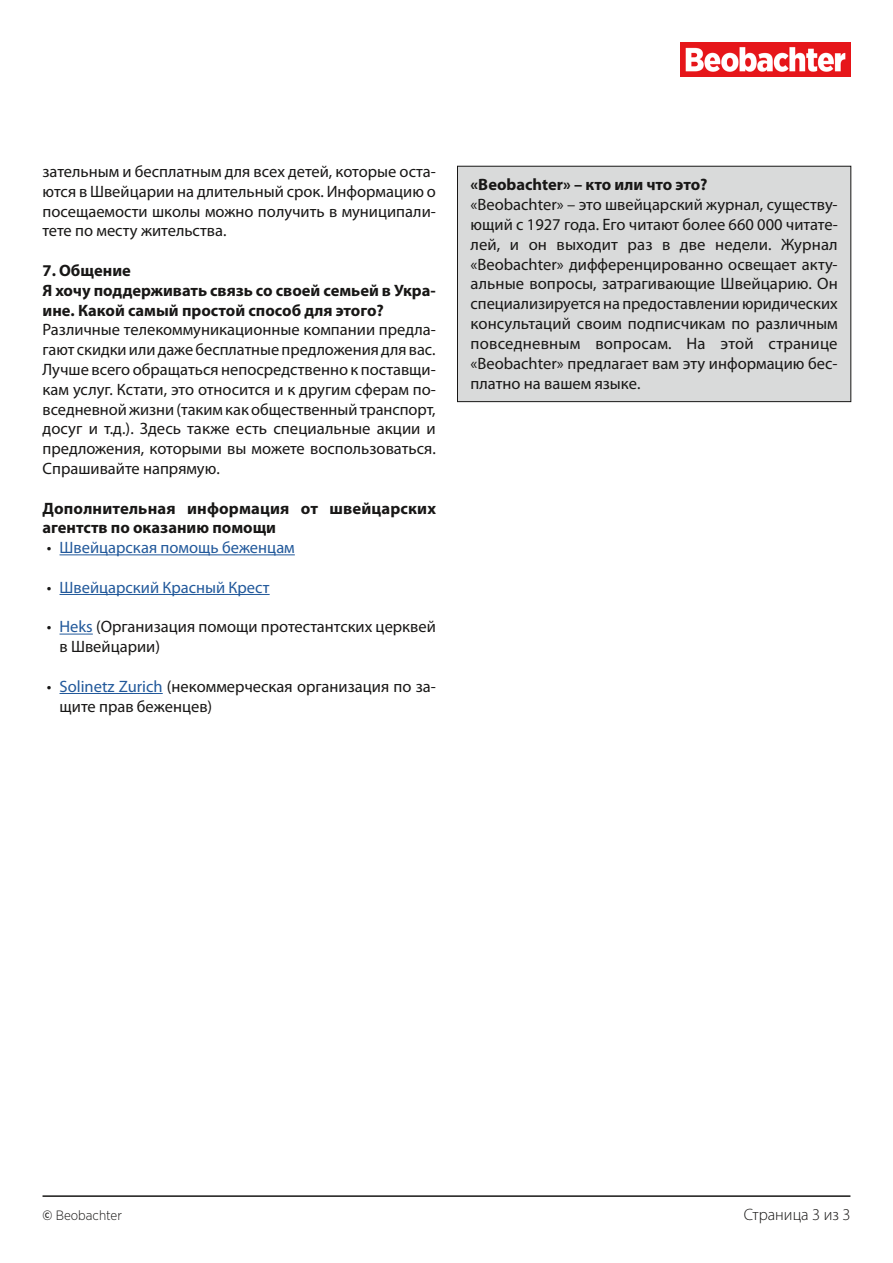
<style>
.page{position:relative;width:893px;height:1263px;background:#fff}
.page>*{position:absolute;margin:0;border:0;box-sizing:border-box;transform-origin:0 0}
.t1{font:16.5px/19.8px "Myriad Pro";color:#181716;text-align:justify}
.t2{font:700 16.5px/19.8px "Myriad Pro";color:#181716}
.t3{font:16.5px "Myriad Pro";color:#22599b}
.t4{font:300 16.5px "Myriad Pro";color:#181716}
.t5{font:300 13.5px "Gotham Narrow";color:#181716}
.s1{color:#181716}
.s2{color:#22599b}
.s3{font-weight:500}
</style>
<div class="page">
<hr style="left:43px;top:1195px;width:807px;height:2px;background:#181716">
<img style="left:680px;top:43px;width:170px;height:34px">
<hr style="left:60px;top:554px;width:235px;height:1px;background:#22599b">
<hr style="left:60px;top:594px;width:210px;height:1px;background:#22599b">
<hr style="left:60px;top:634px;width:33px;height:1px;background:#22599b">
<hr style="left:60px;top:693px;width:103px;height:1px;background:#22599b">
<div style="left:457px;top:166px;width:394px;height:236px;background:#d9dada"></div>
<div style="left:457px;top:166px;width:394px;height:236px;border:1px solid #181716"></div>
<p class="t1" style="left:43px;top:162px;width:395px">зательным и бесплатным для всех детей, которые оста&shy;ются в Швейцарии на длительный срок. Информацию о посещаемости школы можно получить в муниципали&shy;тете по месту жительства.</p>
<p class="t2" style="left:43px;top:261px;width:395px">7. Общение<br>Я хочу поддерживать связь со своей семьей в Укра&shy;ине. Какой самый простой способ для этого?</p>
<p class="t1" style="left:43px;top:320px;width:395px">Различные телекоммуникационные компании предла&shy;гают скидки или даже бесплатные предложения для вас.<br>Лучше всего обращаться непосредственно к поставщи&shy;кам услуг. Кстати, это относится и к другим сферам по&shy;вседневной жизни (таким как общественный транспорт, досуг и т.д.). Здесь также есть специальные акции и предложения, которыми вы можете воспользоваться.<br>Спрашивайте напрямую.</p>
<p class="t2" style="left:43px;top:498px;width:395px">Дополнительная информация от швейцарских агентств по оказанию помощи</p>
<p class="t3" style="left:47px;top:539px;width:250px"><span class="s1">•</span> Швейцарская помощь беженцам</p>
<p class="t3" style="left:47px;top:578px;width:224px"><span class="s1">•</span> Швейцарский Красный Крест</p>
<p class="t1" style="left:60px;top:617px;width:378px;text-indent:-13px">• <span class="s2">Heks</span> (Организация помощи протестантских церквей в Швейцарии)</p>
<p class="t1" style="left:60px;top:677px;width:378px;text-indent:-13px">• <span class="s2">Solinetz Zurich</span> (некоммерческая организация по за&shy;щите прав беженцев)</p>
<p class="t2" style="left:471px;top:175px;width:238px">«Beobachter» – кто или что это?</p>
<p class="t1" style="left:471px;top:195px;width:369px">«Beobachter» – это швейцарский журнал, существу&shy;ющий с 1927 года. Его читают более 660 000 читате&shy;лей, и он выходит раз в две недели. Журнал «Beobachter» дифференцированно освещает акту&shy;альные вопросы, затрагивающие Швейцарию. Он специализируется на предоставлении юридических консультаций своим подписчикам по различным повседневным вопросам. На этой странице «Beobachter» предлагает вам эту информацию бес&shy;платно на вашем языке.</p>
<p class="t5" style="left:43px;top:1207px;width:81px"><span class="s3">©</span> Beobachter</p>
<p class="t4" style="left:744px;top:1206px;width:108px">Страница 3 из 3</p>
</div>
